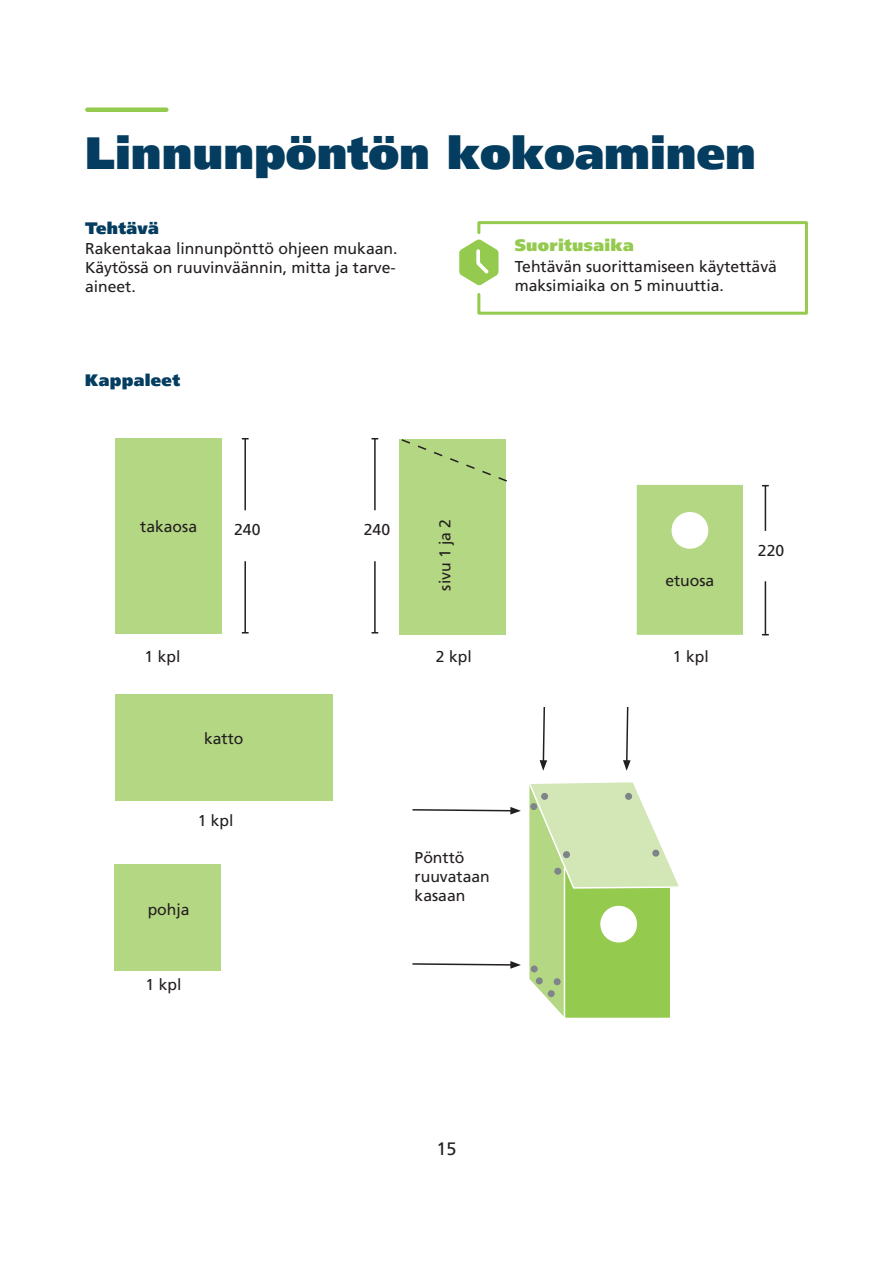
<style>
.page{position:relative;width:893px;height:1263px;background:#fff}
.page>*{position:absolute;margin:0;border:0;box-sizing:border-box;transform-origin:0 0}
.t1{font:900 45px "Frutiger LT Pro";color:#043d60}
.t2{font:18px "Frutiger LT Com";color:#231f20}
.t3{font:900 16.5px "Frutiger LT Pro";letter-spacing:.02em;color:#043d60}
.t4{font:900 16.5px "Frutiger LT Pro";letter-spacing:.02em;color:#94ca4e}
.t5{font:15.75px/18.8px "Frutiger LT Com";color:#231f20}
</style>
<div class="page">
<div style="left:115px;top:865px;width:106px;height:106px;background:#b4d783"></div>
<svg style="left:529px;top:782px;width:150px;height:236px"></svg>
<div style="left:541px;top:793px;width:7px;height:7px;background:#7e8489;border-radius:50%"></div>
<div style="left:563px;top:851px;width:7px;height:7px;background:#7e8489;border-radius:50%"></div>
<div style="left:625px;top:793px;width:7px;height:7px;background:#7e8489;border-radius:50%"></div>
<div style="left:652px;top:850px;width:7px;height:7px;background:#7e8489;border-radius:50%"></div>
<div style="left:530px;top:803px;width:7px;height:7px;background:#7e8489;border-radius:50%"></div>
<div style="left:554px;top:868px;width:7px;height:7px;background:#7e8489;border-radius:50%"></div>
<div style="left:531px;top:965px;width:7px;height:7px;background:#7e8489;border-radius:50%"></div>
<div style="left:553px;top:978px;width:8px;height:7px;background:#7e8489;border-radius:3px"></div>
<div style="left:536px;top:977px;width:7px;height:7px;background:#7e8489;border-radius:50%"></div>
<div style="left:548px;top:990px;width:7px;height:7px;background:#7e8489;border-radius:50%"></div>
<svg style="left:540px;top:707px;width:7px;height:64px"></svg>
<svg style="left:623px;top:707px;width:8px;height:64px"></svg>
<svg style="left:412px;top:961px;width:109px;height:8px"></svg>
<svg style="left:412px;top:807px;width:109px;height:7px"></svg>
<hr style="left:244px;top:561px;width:2px;height:72px;background:#231f20">
<hr style="left:244px;top:439px;width:2px;height:71px;background:#231f20">
<div style="left:116px;top:438px;width:106px;height:195px;background:#b4d783"></div>
<div style="left:400px;top:439px;width:106px;height:196px;background:#b4d783"></div>
<svg style="left:401px;top:439px;width:106px;height:43px"></svg>
<svg style="left:637px;top:485px;width:106px;height:150px;background:#b9d98b"></svg>
<hr style="left:765px;top:581px;width:1px;height:54px;background:#231f20">
<hr style="left:765px;top:486px;width:1px;height:45px;background:#231f20">
<hr style="left:374px;top:561px;width:2px;height:72px;background:#231f20">
<hr style="left:374px;top:439px;width:2px;height:71px;background:#231f20">
<div style="left:115px;top:694px;width:218px;height:106px;background:#b4d783"></div>
<div style="left:87px;top:107px;width:79px;height:5px;background:#94ca4e"></div>
<svg style="left:459px;top:221px;width:349px;height:94px"></svg>
<h1 class="t1" style="left:85px;top:126px;width:672px">Linnunpöntön kokoaminen</h1>
<p class="t3" style="left:85px;top:218px;width:75px">Tehtävä</p>
<p class="t5" style="left:85px;top:239px;width:314px">Rakentakaa linnunpönttö ohjeen mukaan.<br>Käytössä on ruuvinväännin, mitta ja tarve&shy;aineet.</p>
<p class="t3" style="left:85px;top:370px;width:96px">Kappaleet</p>
<p class="t5" style="left:140px;top:517px;width:58px">takaosa</p>
<p class="t5" style="left:234px;top:520px;width:28px">240</p>
<p class="t5" style="left:435px;top:591px;width:73px;rotate:-90deg">sivu 1 ja 2</p>
<p class="t5" style="left:364px;top:520px;width:28px">240</p>
<p class="t4" style="left:515px;top:235px;width:121px">Suoritusaika</p>
<p class="t5" style="left:515px;top:257px;width:264px">Tehtävän suorittamiseen käytettävä maksimiaika on 5 minuuttia.</p>
<p class="t5" style="left:665px;top:571px;width:51px">etuosa</p>
<p class="t5" style="left:758px;top:541px;width:28px">220</p>
<p class="t5" style="left:145px;top:647px;width:37px">1 kpl</p>
<p class="t5" style="left:673px;top:647px;width:37px">1 kpl</p>
<p class="t5" style="left:436px;top:647px;width:37px">2 kpl</p>
<p class="t5" style="left:204px;top:729px;width:41px">katto</p>
<p class="t5" style="left:198px;top:811px;width:37px">1 kpl</p>
<p class="t5" style="left:148px;top:900px;width:44px">pohja</p>
<p class="t5" style="left:146px;top:975px;width:37px">1 kpl</p>
<p class="t5" style="left:415px;top:848px;width:77px">Pönttö ruuvataan kasaan</p>
<p class="t2" style="left:436px;top:1138px;width:22px">15</p>
</div>
